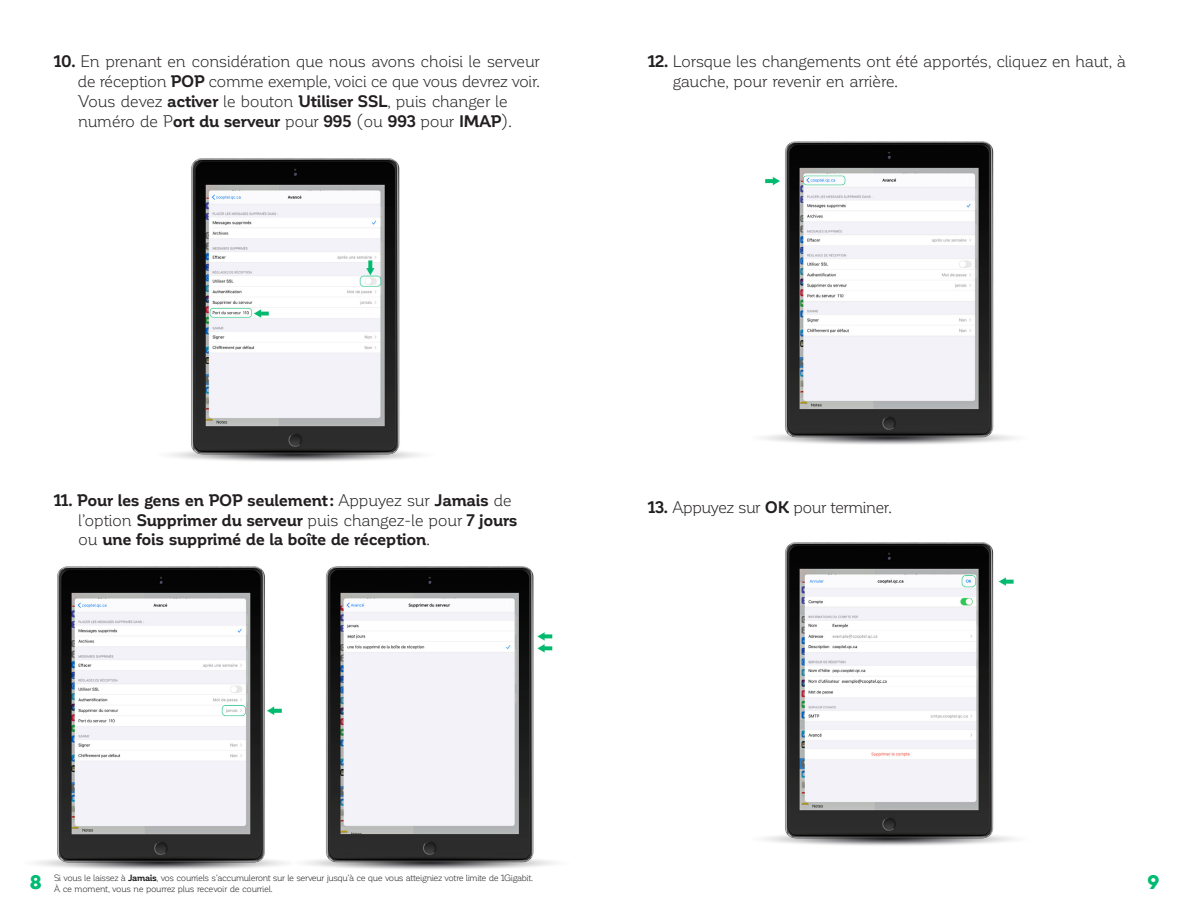
<style>
.page{position:relative;width:1188px;height:918px;background:#fff}
.page>*{position:absolute;margin:0;border:0;box-sizing:border-box;transform-origin:0 0}
.t1{font:800 18px "Galano Classic";color:#00bb72}
.t2{font:16.5px/19.8px "Corporative";letter-spacing:-.03em;color:#231f20;text-align:right}
.t3{font:700 16.5px/19.8px "Corporative";letter-spacing:-.015em;color:#231f20}
.t4{font:9px/10.8px "Corporative";letter-spacing:-.04em;color:#231f20}
.s1{font-weight:700}
.s2{font-weight:400}
</style>
<div class="page">
<img style="left:170px;top:158px;width:251px;height:304px">
<img style="left:35px;top:566px;width:520px;height:304px">
<img style="left:763px;top:141px;width:252px;height:304px">
<img style="left:763px;top:542px;width:252px;height:304px">
<p class="t2" style="left:54px;top:52px;width:487px"><span class="s1">10.</span> En prenant en considération que nous avons choisi le serveur de réception <span class="s1">POP</span> comme exemple, voici ce que vous devrez voir.</p>
<p class="t2" style="left:78px;top:91px;width:431px">Vous devez <span class="s1">activer</span> le bouton <span class="s1">Utiliser SSL</span>, puis changer le</p>
<p class="t2" style="left:78px;top:111px;width:435px">numéro de P<span class="s1">ort du serveur</span> pour <span class="s1">995</span> (ou <span class="s1">993</span> pour <span class="s1">IMAP</span>).</p>
<p class="t2" style="left:673px;top:52px;width:455px;text-align:left;text-indent:-25px"><span class="s1">12.</span> Lorsque les changements ont été apportés, cliquez en haut, à gauche, pour revenir en arrière.</p>
<p class="t3" style="left:78px;top:490px;width:441px;text-indent:-24px">11. Pour les gens en POP seulement: <span class="s2">Appuyez sur</span> Jamais <span class="s2">de l’option</span> Supprimer du serveur <span class="s2">puis changez-le pour</span> 7 jours <span class="s2">ou</span> une fois supprimé de la boîte de réception<span class="s2">.</span></p>
<p class="t2" style="left:648px;top:497px;width:245px"><span class="s1">13.</span> Appuyez sur <span class="s1">OK</span> pour terminer.</p>
<p class="t4" style="left:54px;top:873px;width:481px">Si vous le laissez à <span class="s1">Jamais</span>, vos courriels s’accumuleront sur le serveur jusqu’à ce que vous atteigniez votre limite de 1Gigabit.<br>À ce moment, vous ne pourrez plus recevoir de courriel.</p>
<p class="t1" style="left:30px;top:870px;width:13px">8</p>
<p class="t1" style="left:1147px;top:870px;width:14px">9</p>
</div>
